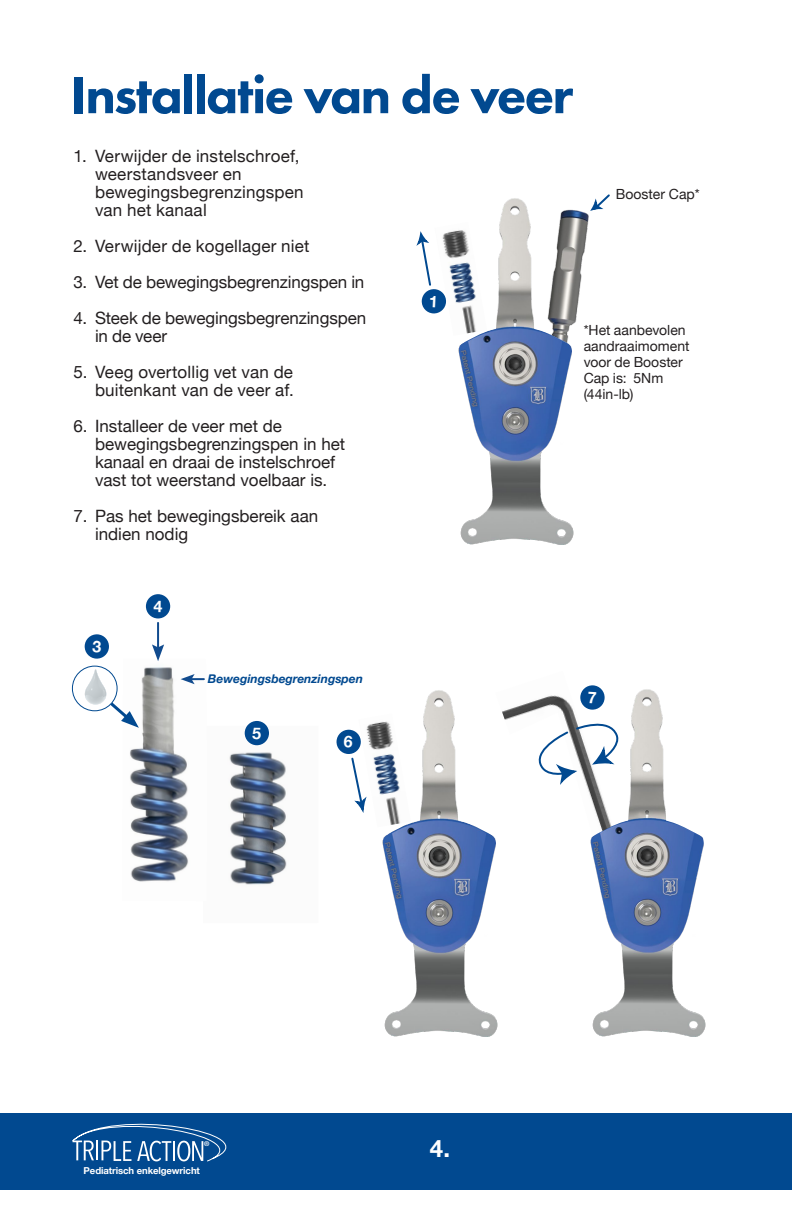
<style>
.page{position:relative;width:792px;height:1224px;background:#fff}
.page>*{position:absolute;margin:0;border:0;box-sizing:border-box;transform-origin:0 0}
.t1{font:800 54px "Futura PT";letter-spacing:-.03em;color:#014990}
.t2{font:700 24px "Helvetica Neue";color:#fff}
.t3{font:17px/18px "Helvetica Neue";color:#231f20}
.t4{font:14px/16px "Helvetica Neue";color:#231f20}
.t5{font:italic 700 12px "Helvetica Neue";color:#014990}
.t6{font:700 9.6px "Helvetica Neue";letter-spacing:-.01em;color:#fff}
.t7{font:700 6.6px "Helvetica Neue";color:#fff}
</style>
<div class="page">
<div style="left:0;top:1113px;width:792px;height:76px;background:#014990"></div>
<svg style="left:72px;top:1123px;width:155px;height:39px"></svg>
<img style="left:229px;top:726px;width:58px;height:159px">
<img style="left:130px;top:667px;width:75px;height:215px">
<svg style="left:181px;top:674px;width:23px;height:10px"></svg>
<svg style="left:76px;top:672px;width:63px;height:56px"></svg>
<svg style="left:72px;top:666px;width:45px;height:45px"></svg>
<img style="left:77px;top:666px;width:34px;height:45px">
<div style="left:72px;top:666px;width:46px;height:45px;border:1px solid #014990;border-radius:50%"></div>
<svg style="left:73px;top:668px;width:43px;height:40px"></svg>
<hr style="left:157px;top:623px;width:2px;height:24px;background:#114b8e">
<svg style="left:152px;top:644px;width:12px;height:17px"></svg>
<div style="left:84px;top:634px;width:25px;height:25px;background:#014990;border-radius:50%"></div>
<div style="left:146px;top:594px;width:24px;height:25px;background:#014990;border-radius:50%"></div>
<div style="left:245px;top:721px;width:24px;height:24px;background:#014990;border-radius:50%"></div>
<img style="left:366px;top:690px;width:132px;height:347px">
<div style="left:336px;top:729px;width:25px;height:25px;background:#014990;border-radius:50%"></div>
<svg style="left:351px;top:756px;width:18px;height:56px"></svg>
<img style="left:495px;top:685px;width:101px;height:189px">
<svg style="left:535px;top:716px;width:40px;height:73px"></svg>
<img style="left:575px;top:686px;width:131px;height:351px">
<img style="left:442px;top:198px;width:132px;height:347px">
<div style="left:421px;top:289px;width:25px;height:25px;background:#014990;border-radius:50%"></div>
<svg style="left:416px;top:231px;width:15px;height:55px"></svg>
<img style="left:545px;top:203px;width:44px;height:144px">
<svg style="left:590px;top:194px;width:20px;height:17px"></svg>
<svg style="left:588px;top:692px;width:8px;height:12px"></svg>
<h1 class="t1" style="left:71px;top:61px;width:504px">Installatie van de veer</h1>
<p class="t3" style="left:95px;top:148px;width:210px;text-indent:-22px">1. Verwijder de instelschroef, weerstandsveer en bewegingsbegrenzingspen van het kanaal</p>
<p class="t3" style="left:73px;top:238px;width:238px">2. Verwijder de kogellager niet</p>
<p class="t3" style="left:73px;top:274px;width:293px">3. Vet de bewegingsbegrenzingspen in</p>
<p class="t3" style="left:95px;top:310px;width:273px;text-indent:-22px">4. Steek de bewegingsbegrenzingspen in de veer</p>
<p class="t3" style="left:73px;top:364px;width:222px;text-align:right">5. Veeg overtollig vet van de buitenkant van de veer af.</p>
<p class="t3" style="left:95px;top:418px;width:252px;text-indent:-22px">6. Installeer de veer met de bewegingsbegrenzingspen in het kanaal en draai de instelschroef vast tot weerstand voelbaar is.</p>
<p class="t3" style="left:95px;top:508px;width:225px;text-indent:-22px">7. Pas het bewegingsbereik aan indien nodig</p>
<p class="t4" style="left:616px;top:187px;width:86px">Booster Cap*</p>
<p class="t4" style="left:584px;top:323px;width:107px">*Het aanbevolen aandraaimoment voor de Booster<br>Cap is: 5Nm (44in-lb)</p>
<p class="t5" style="left:208px;top:669px;width:157px">Bewegingsbegrenzingspen</p>
<p class="t7" style="left:204px;top:1138px;width:7px">®</p>
<p class="t6" style="left:84px;top:1163px;width:118px">Pediatrisch enkelgewricht</p>
<h2 class="t2" style="left:430px;top:1129px;width:22px">4.</h2>
</div>
